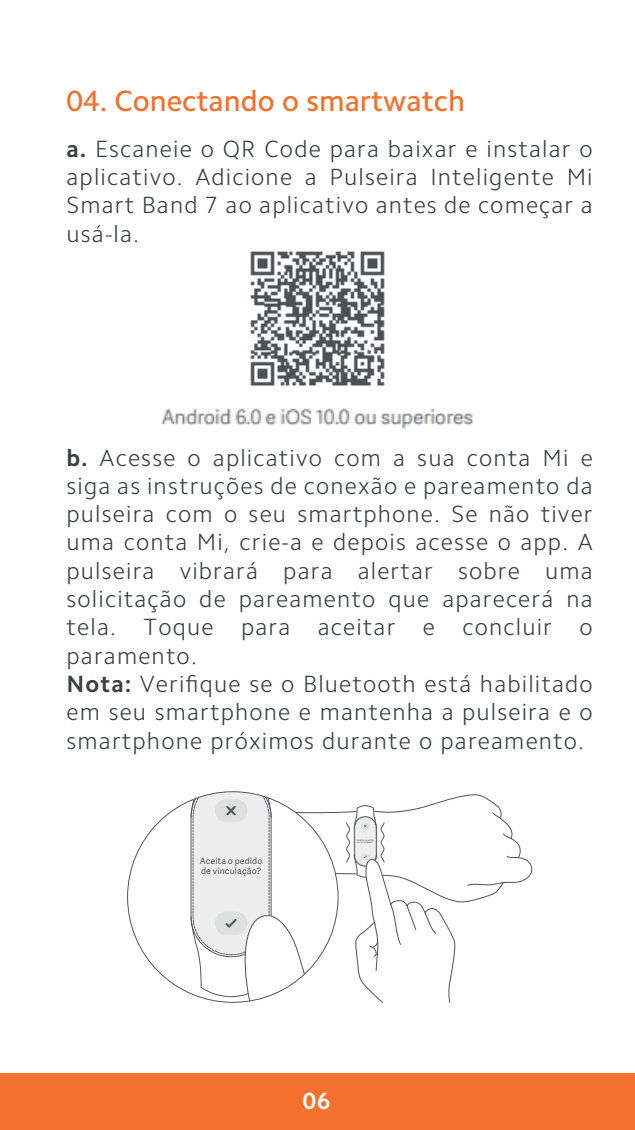
<style>
.page{position:relative;width:635px;height:1130px;background:#fff}
.page>*{position:absolute;margin:0;border:0;box-sizing:border-box;transform-origin:0 0}
.t1{font:500 29.6px "Camphor Pro";color:#f3712c}
.t2{font:300 23.6px/28.4px "Camphor Pro";letter-spacing:.05em;color:#3b3f41;text-align:justify}
.t3{font:700 23.6px "Camphor Pro";color:#fff}
.t4{font:8.8px/10.4px "Adelle Sans";letter-spacing:.015em;color:#54565a}
.s1{font-weight:700}
</style>
<div class="page">
<div style="left:0;top:1073px;width:635px;height:56px;background:#f3712c"></div>
<img style="left:160px;top:251px;width:313px;height:179px">
<svg style="left:128px;top:791px;width:405px;height:212px"></svg>
<p class="t1" style="left:67px;top:83px;width:400px">04. Conectando o smartwatch</p>
<p class="t2" style="left:67px;top:134px;width:528px"><span class="s1">a.</span> Escaneie o QR Code para baixar e instalar o aplicativo. Adicione a Pulseira Inteligente Mi Smart Band 7 ao aplicativo antes de começar a usá-la.</p>
<p class="t2" style="left:67px;top:443px;width:528px;text-align:left"><span class="s1">b.</span> Acesse o aplicativo com a sua conta Mi e siga as instruções de conexão e pareamento da pulseira com o seu smartphone. Se não tiver uma conta Mi, crie-a e depois acesse o app. A pulseira vibrará para alertar sobre uma solicitação de pareamento que aparecerá na tela. Toque para aceitar e concluir o paramento.<br><span class="s1">Nota:</span> Verifique se o Bluetooth está habilitado em seu smartphone e mantenha a pulseira e o smartphone próximos durante o pareamento.</p>
<p class="t4" style="left:200px;top:856px;width:64px">Aceita o pedido de vinculação?</p>
<p class="t3" style="left:303px;top:1087px;width:29px">06</p>
</div>
